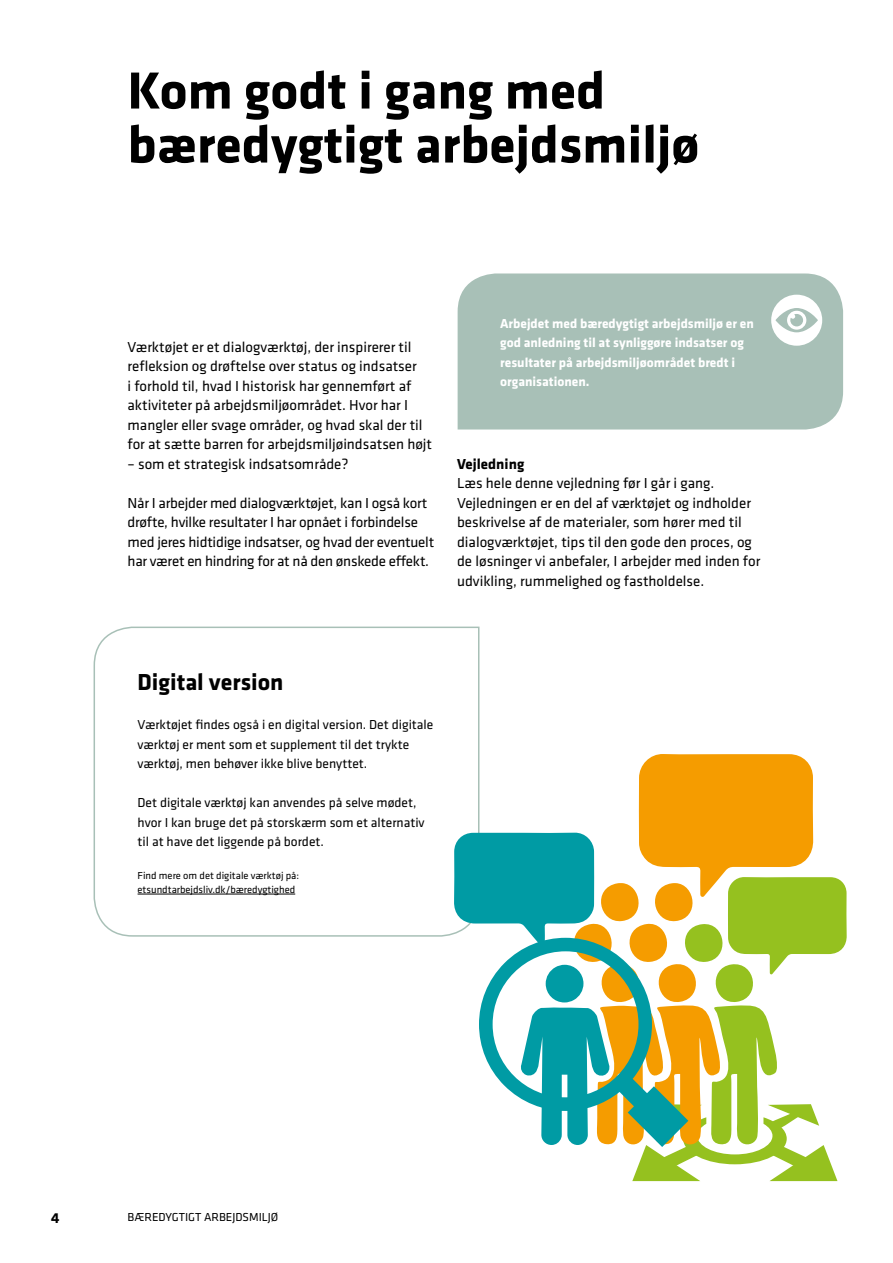
<style>
.page{position:relative;width:893px;height:1263px;background:#fff}
.page>*{position:absolute;margin:0;border:0;box-sizing:border-box;transform-origin:0 0}
.t1{font:700 54px/54px "Klavika";color:#000}
.t2{font:700 24px "Klavika";color:#000}
.t3{font:15px/19.5px "Klavika";color:#000}
.t4{font:700 15px "Klavika";color:#000}
.t5{font:13.5px/19.5px "Klavika";color:#000}
.t6{font:700 13.5px/19.5px "Klavika";color:#fff}
.t7{font:12px "Klavika";color:#000}
.t8{font:10.5px/13.5px "Klavika";color:#000}
</style>
<div class="page">
<div style="left:458px;top:273px;width:385px;height:156px;background:#a8c0b7"></div>
<div style="left:771px;top:295px;width:51px;height:51px;background:#fff;border-radius:50%"></div>
<svg style="left:775px;top:308px;width:43px;height:24px"></svg>
<svg style="left:93px;top:626px;width:387px;height:311px"></svg>
<svg style="left:454px;top:754px;width:393px;height:427px"></svg>
<h1 class="t1" style="left:128px;top:65px;width:573px">Kom godt i gang med bæredygtigt arbejdsmiljø</h1>
<p class="t3" style="left:128px;top:337px;width:306px">Værktøjet er et dialogværktøj, der inspirerer til refleksion og drøftelse over status og indsatser<br>i forhold til, hvad I historisk har gennemført af aktiviteter på arbejdsmiljøområdet. Hvor har I mangler eller svage områder, og hvad skal der til for at sætte barren for arbejdsmiljøindsatsen højt</p>
<p class="t3" style="left:128px;top:454px;width:223px">– som et strategisk indsatsområde?</p>
<p class="t3" style="left:128px;top:493px;width:308px">Når I arbejder med dialogværktøjet, kan I også kort drøfte, hvilke resultater I har opnået i forbindelse med jeres hidtidige indsatser, og hvad der eventuelt har været en hindring for at nå den ønskede effekt.</p>
<p class="t6" style="left:500px;top:314px;width:255px">Arbejdet med bæredygtigt arbejdsmiljø er en god anledning til at synliggøre indsatser og resultater på arbejdsmiljøområdet bredt i organisationen.</p>
<p class="t4" style="left:457px;top:455px;width:69px">Vejledning</p>
<p class="t3" style="left:457px;top:474px;width:305px">Læs hele denne vejledning før I går i gang.<br>Vejledningen er en del af værktøjet og indholder beskrivelse af de materialer, som hører med til dialogværktøjet, tips til den gode den proces, og de løsninger vi anbefaler, I arbejder med inden for udvikling, rummelighed og fastholdelse.</p>
<h2 class="t2" style="left:138px;top:669px;width:148px">Digital version</h2>
<p class="t5" style="left:138px;top:715px;width:297px">Værktøjet findes også i en digital version. Det digitale værktøj er ment som et supplement til det trykte værktøj, men behøver ikke blive benyttet.</p>
<p class="t5" style="left:138px;top:793px;width:289px">Det digitale værktøj kan anvendes på selve mødet, hvor I kan bruge det på storskærm som et alternativ til at have det liggende på bordet.</p>
<p class="t8" style="left:138px;top:869px;width:163px">Find mere om det digitale værktøj på: etsundtarbejdsliv.dk/bæredygtighed</p>
<p class="t4" style="left:51px;top:1210px;width:10px">4</p>
<p class="t7" style="left:128px;top:1210px;width:152px">BÆREDYGTIGT ARBEJDSMILJØ</p>
</div>
